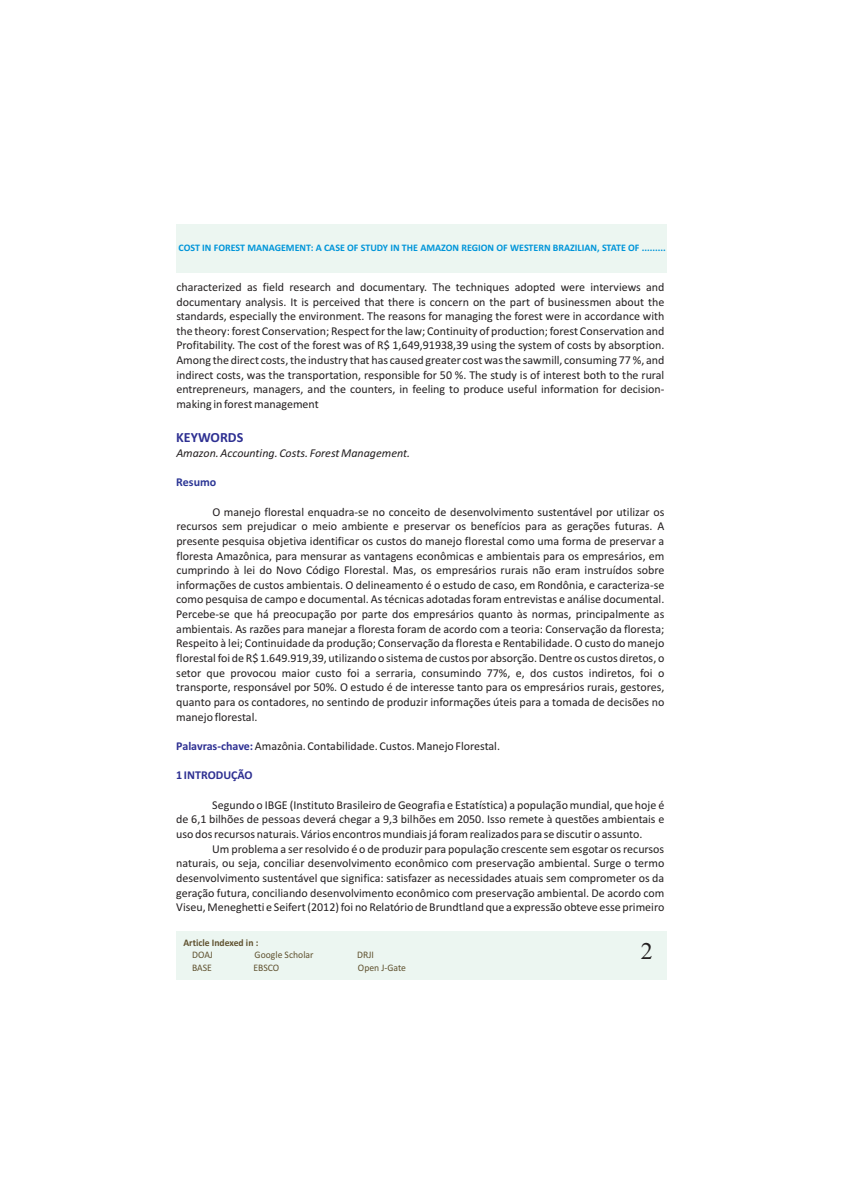
<style>
.page{position:relative;width:842px;height:1191px;background:#fff}
.page>*{position:absolute;margin:0;border:0;box-sizing:border-box;transform-origin:0 0}
.t1{font:24px "Times New Roman";color:#231f20}
.t2{font:700 14px "Calibri";color:#2e3092}
.t3{font:12px/14.6px "Calibri";color:#231f20;text-align:justify}
.t4{font:italic 12px "Calibri";color:#231f20}
.t5{font:700 12px "Calibri";color:#2e3092}
.t6{font:700 12px "Calibri";color:#2c3695}
.t7{font:700 10px "Calibri";color:#0095d9}
.t8{font:10px "Calibri";color:#605230}
.t9{font:700 10px "Calibri";color:#605230}
.s1{font-weight:700;color:#2e3092}
</style>
<div class="page">
<div style="left:176px;top:931px;width:491px;height:48px;background:#ecf6f1"></div>
<div style="left:176px;top:224px;width:491px;height:48px;background:#ecf6f1"></div>
<p class="t7" style="left:178px;top:244px;width:489px">COST IN FOREST MANAGEMENT: A CASE OF STUDY IN THE AMAZON REGION OF WESTERN BRAZILIAN, STATE OF .........</p>
<p class="t3" style="left:176px;top:280px;width:490px">characterized as field research and documentary. The techniques adopted were interviews and documentary analysis. It is perceived that there is concern on the part of businessmen about the standards, especially the environment. The reasons for managing the forest were in accordance with the theory: forest Conservation; Respect for the law; Continuity of production; forest Conservation and Profitability. The cost of the forest was of R$ 1,649,91938,39 using the system of costs by absorption.<br>Among the direct costs, the industry that has caused greater cost was the sawmill, consuming 77 %, and indirect costs, was the transportation, responsible for 50 %. The study is of interest both to the rural entrepreneurs, managers, and the counters, in feeling to produce useful information for decision&shy;making in forest management</p>
<p class="t4" style="left:176px;top:448px;width:235px">Amazon. Accounting. Costs. Forest Management.</p>
<p class="t2" style="left:176px;top:431px;width:69px">KEYWORDS</p>
<p class="t6" style="left:176px;top:477px;width:42px">Resumo</p>
<p class="t3" style="left:176px;top:505px;width:490px;text-indent:36px">O manejo florestal enquadra-se no conceito de desenvolvimento sustentável por utilizar os recursos sem prejudicar o meio ambiente e preservar os benefícios para as gerações futuras. A presente pesquisa objetiva identificar os custos do manejo florestal como uma forma de preservar a floresta Amazônica, para mensurar as vantagens econômicas e ambientais para os empresários, em cumprindo à lei do Novo Código Florestal. Mas, os empresários rurais não eram instruídos sobre informações de custos ambientais. O delineamento é o estudo de caso, em Rondônia, e caracteriza-se como pesquisa de campo e documental. As técnicas adotadas foram entrevistas e análise documental.<br>Percebe-se que há preocupação por parte dos empresários quanto às normas, principalmente as ambientais. As razões para manejar a floresta foram de acordo com a teoria: Conservação da floresta; Respeito à lei; Continuidade da produção; Conservação da floresta e Rentabilidade. O custo do manejo florestal foi de R$ 1.649.919,39, utilizando o sistema de custos por absorção. Dentre os custos diretos, o setor que provocou maior custo foi a serraria, consumindo 77%, e, dos custos indiretos, foi o transporte, responsável por 50%. O estudo é de interesse tanto para os empresários rurais, gestores, quanto para os contadores, no sentindo de produzir informações úteis para a tomada de decisões no manejo florestal.</p>
<p class="t3" style="left:176px;top:739px;width:325px"><span class="s1">Palavras-chave:</span>Amazônia. Contabilidade. Custos. Manejo Florestal.</p>
<p class="t5" style="left:176px;top:770px;width:78px">1 INTRODUÇÃO</p>
<p class="t3" style="left:176px;top:798px;width:490px;text-indent:36px">Segundo o IBGE (Instituto Brasileiro de Geografia e Estatística) a população mundial, que hoje é de 6,1 bilhões de pessoas deverá chegar a 9,3 bilhões em 2050. Isso remete à questões ambientais e uso dos recursos naturais. Vários encontros mundiais já foram realizados para se discutir o assunto.</p>
<p class="t3" style="left:176px;top:842px;width:490px;text-indent:36px">Um problema a ser resolvido é o de produzir para população crescente sem esgotar os recursos naturais, ou seja, conciliar desenvolvimento econômico com preservação ambiental. Surge o termo desenvolvimento sustentável que significa: satisfazer as necessidades atuais sem comprometer os da geração futura, conciliando desenvolvimento econômico com preservação ambiental. De acordo com Viseu, Meneghetti e Seifert (2012) foi no Relatório de Brundtland que a expressão obteve esse primeiro</p>
<p class="t9" style="left:183px;top:938px;width:76px">Article Indexed in :</p>
<p class="t8" style="left:192px;top:951px;width:22px">DOAJ</p>
<p class="t8" style="left:255px;top:951px;width:60px">Google Scholar</p>
<p class="t8" style="left:357px;top:951px;width:18px">DRJI</p>
<p class="t8" style="left:192px;top:963px;width:21px">BASE</p>
<p class="t8" style="left:253px;top:963px;width:27px">EBSCO</p>
<p class="t8" style="left:358px;top:963px;width:50px">Open J-Gate</p>
<h1 class="t1" style="left:641px;top:942px;width:13px">2</h1>
</div>
